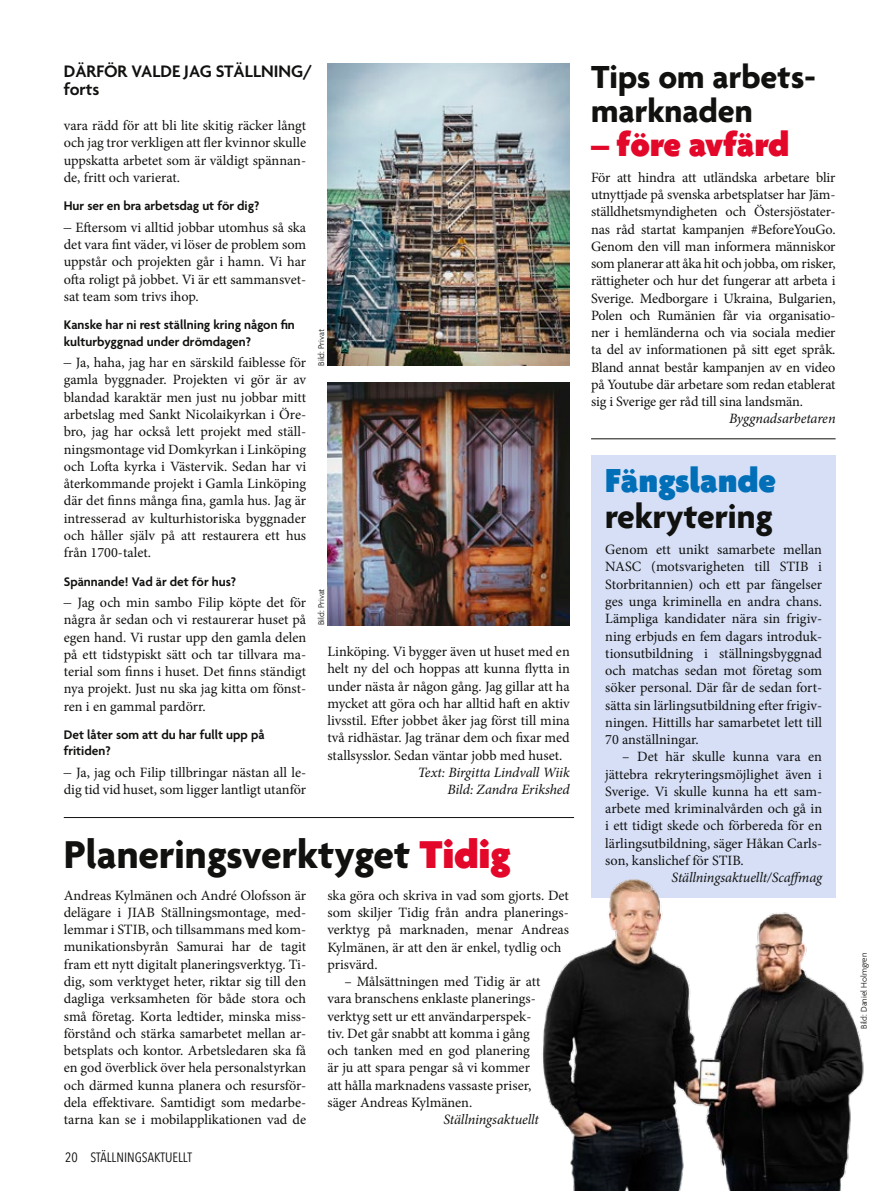
<style>
.page{position:relative;width:893px;height:1191px;background:#fff}
.page>*{position:absolute;margin:0;border:0;box-sizing:border-box;transform-origin:0 0}
.t1{font:700 42px "Agenda";color:#11110f}
.t2{font:700 36px "Agenda";color:#11110f}
.t3{font:900 36px "Agenda";color:#e30729}
.t4{font:900 36px "Agenda";color:#006fb7}
.t5{font:700 34.5px/33px "Agenda";color:#11110f}
.t6{font:600 18px/18.8px "Agenda";color:#11110f}
.t7{font:14.25px/17.2px "Minion Pro";letter-spacing:-.005em;color:#11110f;text-align:justify}
.t8{font:italic 14.25px/17.2px "Minion Pro";letter-spacing:-.01em;color:#11110f;text-align:right}
.t9{font:600 13.5px/16.2px "Agenda";color:#11110f}
.t10{font:13.5px "Avenir Next Condensed";color:#11110f}
.t11{font:300 9px "Agenda";color:#11110f}
.s1{font-family:"Times New Roman";font-size:15px}
.s2{font-weight:900;color:#e30729}
</style>
<div class="page">
<div style="left:591px;top:455px;width:245px;height:442px;background:#d6dff6"></div>
<img style="left:327px;top:64px;width:243px;height:302px">
<img style="left:327px;top:383px;width:243px;height:242px">
<img style="left:542px;top:879px;width:322px;height:312px">
<hr style="left:64px;top:817px;width:510px;height:1px;background:#11110f">
<hr style="left:591px;top:438px;width:245px;height:1px;background:#11110f">
<p class="t6" style="left:64px;top:63px;width:250px">DÄRFÖR VALDE JAG STÄLLNING/ forts</p>
<h3 class="t5" style="left:591px;top:63px;width:226px">Tips om arbets&shy;marknaden</h3>
<h2 class="t3" style="left:591px;top:125px;width:200px">– före avfärd</h2>
<p class="t7" style="left:591px;top:169px;width:246px">För att hindra att utländska arbetare blir utnyttjade på svenska arbetsplatser har Jäm&shy;ställdhetsmyndigheten och Östersjöstater&shy;nas råd startat kampanjen #BeforeYouGo.<br>Genom den vill man informera människor som planerar att åka hit och jobba, om risker, rättigheter och hur det fungerar att arbeta i Sverige. Medborgare i Ukraina, Bulgarien, Polen och Rumänien får via organisatio&shy;ner i hemländerna och via sociala medier ta del av informationen på sitt eget språk.<br>Bland annat består kampanjen av en video på Youtube där arbetare som redan etablerat sig i Sverige ger råd till sina landsmän.</p>
<p class="t8" style="left:729px;top:410px;width:108px">Byggnadsarbetaren</p>
<p class="t7" style="left:64px;top:117px;width:244px">vara rädd för att bli lite skitig räcker långt och jag tror verkligen att fler kvinnor skulle uppskatta arbetet som är väldigt spännan&shy;de, fritt och varierat.</p>
<p class="t9" style="left:64px;top:199px;width:197px">Hur ser en bra arbetsdag ut för dig?</p>
<p class="t7" style="left:64px;top:219px;width:244px"><span class="s1">–</span> Eftersom vi alltid jobbar utomhus så ska det vara fint väder, vi löser de problem som uppstår och projekten går i hamn. Vi har ofta roligt på jobbet. Vi är ett sammansvet&shy;sat team som trivs ihop.</p>
<p class="t9" style="left:64px;top:318px;width:233px">Kanske har ni rest ställning kring någon fin kulturbyggnad under drömdagen?</p>
<p class="t7" style="left:64px;top:354px;width:244px"><span class="s1">–</span> Ja, haha, jag har en särskild faiblesse för gamla byggnader. Projekten vi gör är av blandad karaktär men just nu jobbar mitt arbetslag med Sankt Nicolaikyrkan i Öre&shy;bro, jag har också lett projekt med ställ&shy;ningsmontage vid Domkyrkan i Linköping och Lofta kyrka i Västervik. Sedan har vi återkommande projekt i Gamla Linköping där det finns många fina, gamla hus. Jag är intresserad av kulturhistoriska byggnader och håller själv på att restaurera ett hus från 1700-talet.</p>
<p class="t9" style="left:64px;top:574px;width:174px">Spännande! Vad är det för hus?</p>
<p class="t7" style="left:64px;top:594px;width:244px"><span class="s1">–</span> Jag och min sambo Filip köpte det för några år sedan och vi restaurerar huset på egen hand. Vi rustar upp den gamla delen på ett tidstypiskt sätt och tar tillvara ma&shy;terial som finns i huset. Det finns ständigt nya projekt. Just nu ska jag kitta om fönst&shy;ren i en gammal pardörr.</p>
<p class="t9" style="left:64px;top:727px;width:202px">Det låter som att du har fullt upp på fritiden?</p>
<p class="t7" style="left:64px;top:763px;width:244px"><span class="s1">–</span> Ja, jag och Filip tillbringar nästan all le&shy;dig tid vid huset, som ligger lantligt utanför</p>
<p class="t11" style="left:316px;top:366px;width:38px;rotate:-90deg">Bild: Privat</p>
<h2 class="t4" style="left:605px;top:461px;width:172px">Fängslande</h2>
<h2 class="t2" style="left:605px;top:497px;width:169px">rekrytering</h2>
<p class="t7" style="left:605px;top:541px;width:218px">Genom ett unikt samarbete mellan NASC (motsvarigheten till STIB i Storbritannien) och ett par fängelser ges unga kriminella en andra chans.<br>Lämpliga kandidater nära sin frigiv&shy;ning erbjuds en fem dagars introduk&shy;tionsutbildning i ställningsbyggnad och matchas sedan mot företag som söker personal. Där får de sedan fort&shy;sätta sin lärlingsutbildning efter frigiv&shy;ningen. Hittills har samarbetet lett till 70 anställningar.</p>
<p class="t7" style="left:605px;top:748px;width:218px;text-indent:17px">– Det här skulle kunna vara en jättebra rekryteringsmöjlighet även i Sverige. Vi skulle kunna ha ett sam&shy;arbete med kriminalvården och gå in i ett tidigt skede och förbereda för en lärlingsutbildning, säger Håkan Carls&shy;son, kanslichef för STIB.</p>
<p class="t8" style="left:671px;top:869px;width:152px">Ställningsaktuellt/Scaffmag</p>
<p class="t11" style="left:316px;top:625px;width:38px;rotate:-90deg">Bild: Privat</p>
<p class="t7" style="left:327px;top:643px;width:244px">Linköping. Vi bygger även ut huset med en helt ny del och hoppas att kunna flytta in under nästa år någon gång. Jag gillar att ha mycket att göra och har alltid haft en aktiv livsstil. Efter jobbet åker jag först till mina två ridhästar. Jag tränar dem och fixar med stallsysslor. Sedan väntar jobb med huset.</p>
<p class="t8" style="left:418px;top:763px;width:154px">Text: Birgitta Lindvall Wiik<br>Bild: Zandra Erikshed</p>
<h1 class="t1" style="left:64px;top:832px;width:449px">Planeringsverktyget <span class="s2">Tidig</span></h1>
<p class="t7" style="left:64px;top:886px;width:244px">Andreas Kylmänen och André Olofsson är delägare i JIAB Ställningsmontage, med&shy;lemmar i STIB, och tillsammans med kom&shy;munikationsbyrån Samurai har de tagit fram ett nytt digitalt planeringsverktyg. Ti&shy;dig, som verktyget heter, riktar sig till den dagliga verksamheten för både stora och små företag. Korta ledtider, minska miss&shy;förstånd och stärka samarbetet mellan ar&shy;betsplats och kontor. Arbetsledaren ska få en god överblick över hela personalstyrkan och därmed kunna planera och resursför&shy;dela effektivare. Samtidigt som medarbe&shy;tarna kan se i mobilapplikationen vad de</p>
<p class="t7" style="left:327px;top:886px;width:243px;text-align:left">ska göra och skriva in vad som gjorts. Det som skiljer Tidig från andra planerings&shy;verktyg på marknaden, menar Andreas Kylmänen, är att den är enkel, tydlig och prisvärd.</p>
<p class="t7" style="left:327px;top:973px;width:215px;text-align:left;text-indent:17px">– Målsättningen med Tidig är att vara branschens enklaste planerings&shy;verktyg sett ur ett användarperspek&shy;tiv. Det går snabbt att komma i gång och tanken med en god planering är ju att spara pengar så vi kommer att hålla marknadens vassaste priser, säger Andreas Kylmänen.</p>
<p class="t8" style="left:443px;top:1111px;width:97px">Ställningsaktuellt</p>
<p class="t10" style="left:65px;top:1145px;width:128px">20 STÄLLNINGSAKTUELLT</p>
<p class="t11" style="left:859px;top:1029px;width:78px;rotate:-90deg">Bild: Daniel Holmgren</p>
</div>
